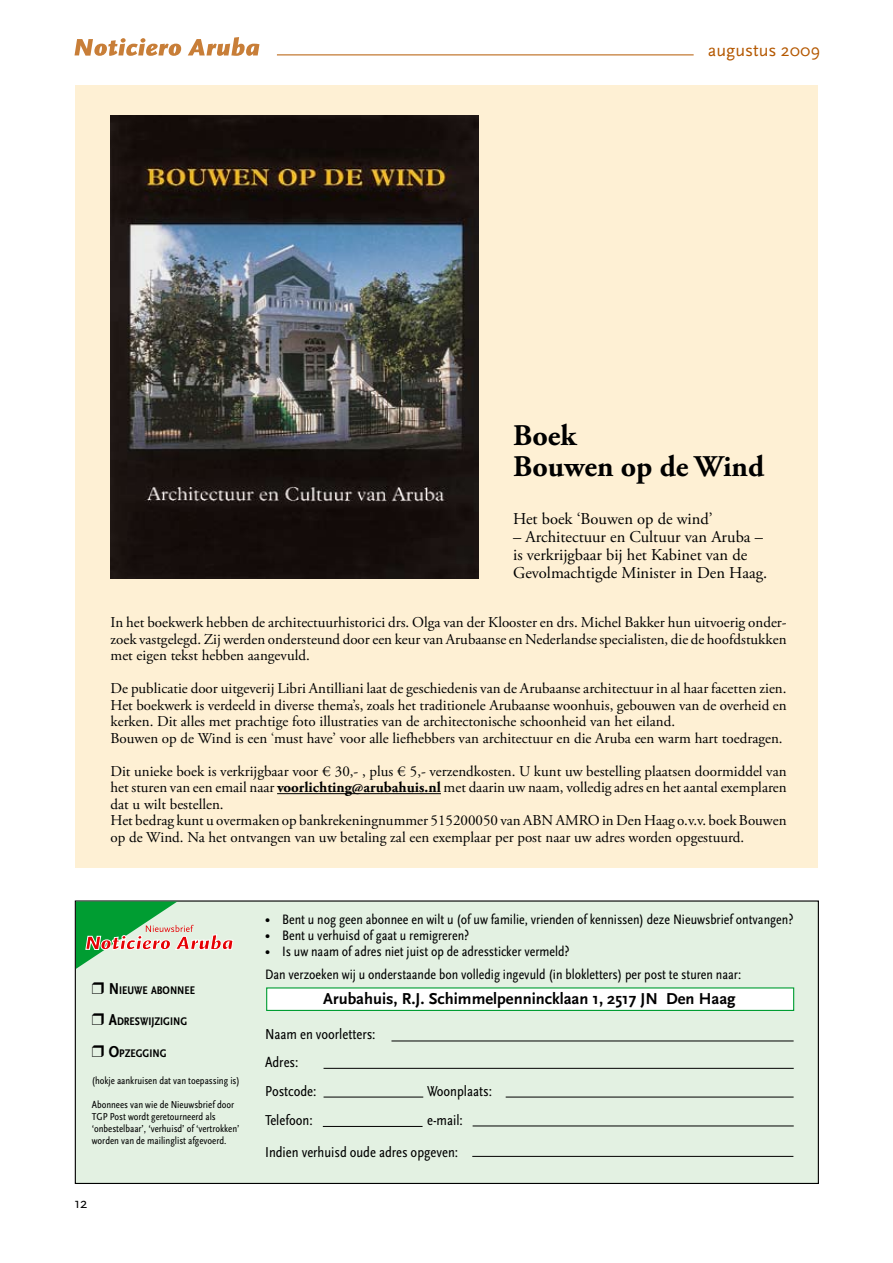
<style>
.page{position:relative;width:893px;height:1263px;background:#fff}
.page>*{position:absolute;margin:0;border:0;box-sizing:border-box;transform-origin:0 0}
.t1{font:700 30px/31.5px "Adobe Garamond Pro";color:#000}
.t2{font:18px "Scala Sans";color:#b45800}
.t3{font:16.5px/18px "Adobe Garamond Pro";color:#000}
.t4{font:700 16.5px "Scala Sans";color:#000}
.t5{font:15px/16.5px "Adobe Garamond Pro";color:#000}
.t6{font:15px/27.8px "Scala Sans Regular Con";color:#000}
.t7{font:15px "Scala Sans";color:#000}
.t8{font:14.25px/23.2px "Scala Sans Regular Con";color:#000}
.t9{font:11.55px "Scala Sans Bold Con";color:#000}
.t10{font:10.5px/12px "Scala Sans Regular Con";color:#000}
.s1{font-weight:700}
.s2{font-size:16.5px}
</style>
<div class="page">
<svg style="left:75px;top:38px;width:106px;height:18px"></svg>
<svg style="left:188px;top:37px;width:71px;height:19px"></svg>
<hr style="left:277px;top:54px;width:417px;height:1px;background:#b45800">
<div style="left:75px;top:85px;width:742px;height:782px;background:#fef0d4"></div>
<img style="left:111px;top:116px;width:368px;height:462px">
<hr style="left:277px;top:793px;width:164px;height:1px;background:#000">
<div style="left:74px;top:900px;width:745px;height:284px;background:#e3f1e2"></div>
<svg style="left:266px;top:987px;width:529px;height:24px"></svg>
<hr style="left:391px;top:1040px;width:403px;height:1px;background:#000">
<hr style="left:324px;top:1068px;width:470px;height:1px;background:#000">
<hr style="left:506px;top:1097px;width:288px;height:1px;background:#000">
<hr style="left:472px;top:1156px;width:321px;height:1px;background:#000">
<hr style="left:473px;top:1125px;width:321px;height:1px;background:#000">
<hr style="left:324px;top:1097px;width:99px;height:1px;background:#000">
<hr style="left:323px;top:1126px;width:100px;height:1px;background:#000">
<svg style="left:76px;top:901px;width:158px;height:68px;background:#a0c8a0"></svg>
<p class="t2" style="left:708px;top:40px;width:114px">augustus 2009</p>
<h1 class="t1" style="left:513px;top:420px;width:253px">Boek<br>Bouwen op de Wind</h1>
<p class="t3" style="left:513px;top:510px;width:201px">Het boek ‘Bouwen op de wind’</p>
<p class="t3" style="left:513px;top:528px;width:256px">– Architectuur en Cultuur van Aruba – is verkrijgbaar bij het Kabinet van de<br>Gevolmachtigde Minister in Den Haag.</p>
<p class="t5" style="left:111px;top:615px;width:678px;text-align:justify">In het boekwerk hebben de architectuurhistorici drs. Olga van der Klooster en drs. Michel Bakker hun uitvoerig onder&shy;zoek vastgelegd. Zij werden ondersteund door een keur van Arubaanse en Nederlandse specialisten, die de hoofdstukken met eigen tekst hebben aangevuld.</p>
<p class="t5" style="left:111px;top:681px;width:678px">De publicatie door uitgeverij Libri Antilliani laat de geschiedenis van de Arubaanse architectuur in al haar facetten zien.<br>Het boekwerk is verdeeld in diverse thema’s, zoals het traditionele Arubaanse woonhuis, gebouwen van de overheid en kerken. Dit alles met prachtige foto illustraties van de architectonische schoonheid van het eiland.<br>Bouwen op de Wind is een ‘must have’ voor alle liefhebbers van architectuur en die Aruba een warm hart toedragen.</p>
<p class="t5" style="left:111px;top:763px;width:678px">Dit unieke boek is verkrijgbaar voor € 30,- , plus € 5,- verzendkosten. U kunt uw bestelling plaatsen doormiddel van het sturen van een email naar <span class="s1">voorlichting@arubahuis.nl</span> met daarin uw naam, volledig adres en het aantal exemplaren dat u wilt bestellen.<br>Het bedrag kunt u overmaken op bankrekeningnummer 515200050 van ABN AMRO in Den Haag o.v.v. boek Bouwen op de Wind. Na het ontvangen van uw betaling zal een exemplaar per post naar uw adres worden opgestuurd.</p>
<p class="t9" style="left:92px;top:983px;width:105px">❒ <span class="s2">N</span>IEUWE ABONN EE</p>
<p class="t9" style="left:92px;top:1015px;width:97px">❒ <span class="s2">A</span>DRESWIJZIGING</p>
<p class="t9" style="left:92px;top:1046px;width:76px">❒ <span class="s2">O</span>PZEGGING</p>
<p class="t10" style="left:92px;top:1075px;width:149px">(hokje aankruisen dat van toepassing is)</p>
<p class="t10" style="left:92px;top:1099px;width:149px">Abonnees van wie de Nieuwsbrief door TGP Post wordt geretourneerd als ‘onbestelbaar’, ‘verhuisd’ of ‘vertrokken’ worden van de mailinglist afgevoerd.</p>
<p class="t7" style="left:74px;top:1195px;width:15px">12</p>
<p class="t8" style="left:265px;top:908px;width:530px"><span class="s2">•</span> Bent u nog geen abonnee en wilt u (of uw familie, vrienden of kennissen) deze Nieuwsbrief ontvangen?</p>
<p class="t8" style="left:265px;top:924px;width:206px"><span class="s2">•</span> Bent u verhuisd of gaat u remigreren?</p>
<p class="t8" style="left:265px;top:940px;width:478px"><span class="s2">•</span> Is uw naam of adres niet juist op de adressticker vermeld?<br>Dan verzoeken wij u onderstaande bon volledig ingevuld (in blokletters) per post te sturen naar:</p>
<p class="t4" style="left:323px;top:990px;width:414px">Arubahuis, R.J. Schimmelpennincklaan 1, 2517 JN Den Haag</p>
<p class="t6" style="left:265px;top:1021px;width:112px">Naam en voorletters:<br>Adres:</p>
<p class="t6" style="left:265px;top:1078px;width:53px">Postcode:</p>
<p class="t6" style="left:427px;top:1078px;width:66px">Woonplaats:</p>
<p class="t6" style="left:265px;top:1107px;width:49px">Telefoon:</p>
<p class="t6" style="left:265px;top:1105px;width:199px;line-height:31.5px;text-indent:162px">e-mail:<br>Indien verhuisd oude adres opgeven:</p>
</div>
